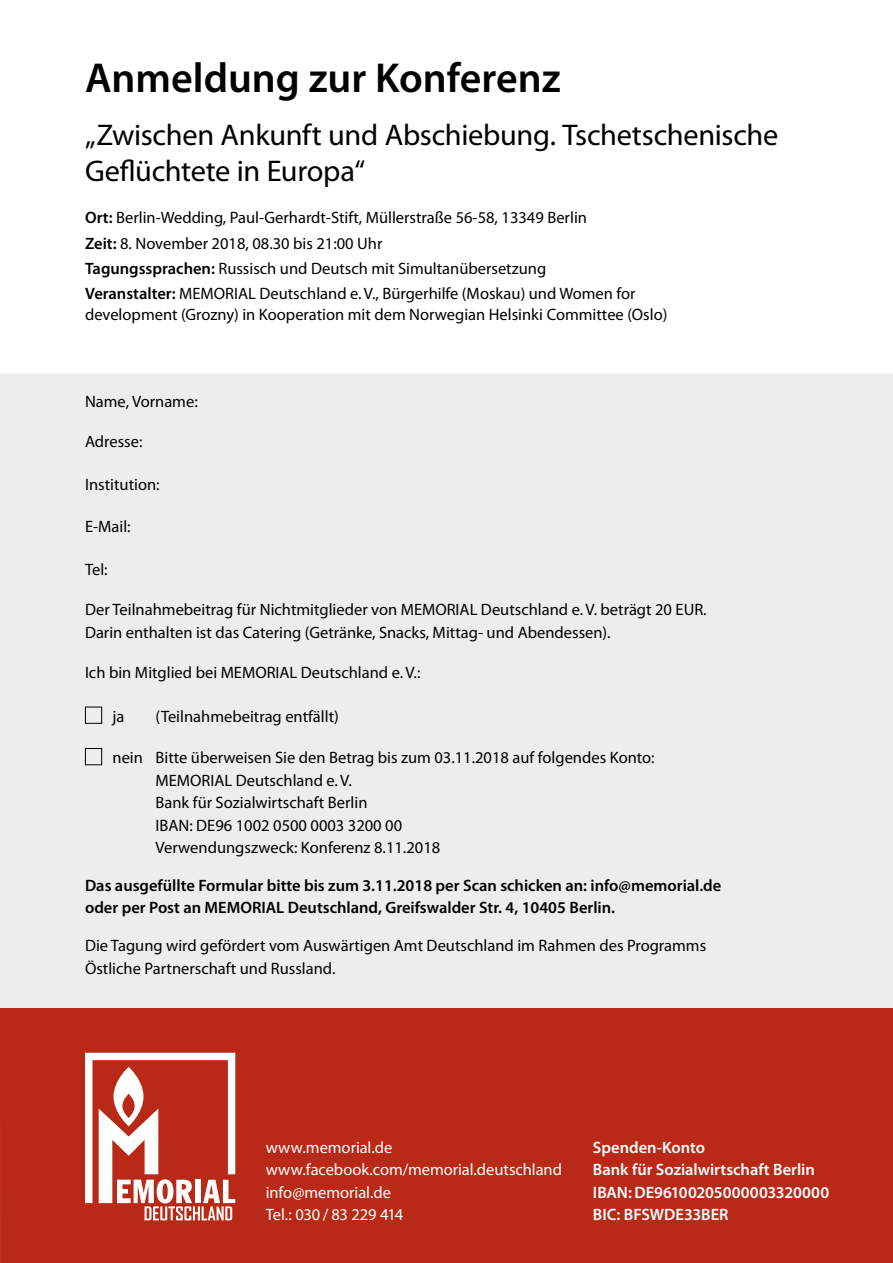
<style>
.page{position:relative;width:893px;height:1263px;background:#fff}
.page>*{position:absolute;margin:0;border:0;box-sizing:border-box;transform-origin:0 0}
.t1{font:600 42px "Myriad Pro";color:#000}
.t2{font:30px/36px "Myriad Pro";letter-spacing:-.01em;color:#000}
.t3{font:16.5px/22.5px "Myriad Pro";color:#000}
.t4{font:600 16.5px/22.5px "Myriad Pro";color:#000}
.t5{font:16.5px/22.5px "Myriad Pro";color:#fff}
.t6{font:600 16.5px/22.5px "Myriad Pro";color:#fff}
.s1{font-weight:600}
</style>
<div class="page">
<div style="left:0;top:1008px;width:893px;height:255px;background:#b82a17"></div>
<div style="left:0;top:373px;width:893px;height:635px;background:#ededed"></div>
<div style="left:85px;top:707px;width:17px;height:17px;border:1px solid #000"></div>
<div style="left:85px;top:748px;width:17px;height:17px;border:1px solid #000"></div>
<svg style="left:85px;top:1053px;width:150px;height:167px"></svg>
<h1 class="t1" style="left:85px;top:51px;width:477px">Anmeldung zur Konferenz</h1>
<h2 class="t2" style="left:85px;top:117px;width:695px">„Zwischen Ankunft und Abschiebung. Tschetschenische<br>Geflüchtete in Europa“</h2>
<p class="t3" style="left:85px;top:205px;width:552px;line-height:25.2px"><span class="s1">Ort:</span> Berlin-Wedding, Paul-Gerhardt-Stift, Müllerstraße 56-58, 13349 Berlin<br><span class="s1">Zeit:</span> 8. November 2018, 08.30 bis 21:00 Uhr<br><span class="s1">Tagungssprachen:</span> Russisch und Deutsch mit Simultanübersetzung <span class="s1">Veranstalter:</span> MEMORIAL Deutschland e.V., Bürgerhilfe (Moskau) und Women for</p>
<p class="t3" style="left:85px;top:303px;width:584px">development (Grozny) in Kooperation mit dem Norwegian Helsinki Committee (Oslo)</p>
<p class="t3" style="left:85px;top:390px;width:114px">Name, Vorname:</p>
<p class="t3" style="left:85px;top:430px;width:59px">Adresse:</p>
<p class="t3" style="left:85px;top:473px;width:76px">Institution:</p>
<p class="t3" style="left:85px;top:515px;width:47px">E-Mail:</p>
<p class="t3" style="left:85px;top:558px;width:24px">Tel:</p>
<p class="t3" style="left:85px;top:598px;width:623px">Der Teilnahmebeitrag für Nichtmitglieder von MEMORIAL Deutschland e.V. beträgt 20 EUR.<br>Darin enthalten ist das Catering (Getränke, Snacks, Mittag- und Abendessen).</p>
<p class="t3" style="left:85px;top:661px;width:337px">Ich bin Mitglied bei MEMORIAL Deutschland e.V.:</p>
<p class="t3" style="left:113px;top:704px;width:13px">ja</p>
<p class="t3" style="left:156px;top:704px;width:185px">(Teilnahmebeitrag entfällt)</p>
<p class="t3" style="left:156px;top:746px;width:501px;text-indent:-43px">nein Bitte überweisen Sie den Betrag bis zum 03.11.2018 auf folgendes Konto:<br>MEMORIAL Deutschland e.V.<br>Bank für Sozialwirtschaft Berlin<br>IBAN: DE96 1002 0500 0003 3200 00<br>Verwendungszweck: Konferenz 8.11.2018</p>
<p class="t4" style="left:85px;top:874px;width:638px">Das ausgefüllte Formular bitte bis zum 3.11.2018 per Scan schicken an: info@memorial.de oder per Post an MEMORIAL Deutschland, Greifswalder Str. 4, 10405 Berlin.</p>
<p class="t3" style="left:85px;top:934px;width:623px">Die Tagung wird gefördert vom Auswärtigen Amt Deutschland im Rahmen des Programms<br>Östliche Partnerschaft und Russland.</p>
<p class="t5" style="left:266px;top:1136px;width:298px">www.memorial.de www.facebook.com/memorial.deutschland info@memorial.de<br>Tel.: 030 / 83 229 414</p>
<p class="t6" style="left:593px;top:1136px;width:238px">Spenden-Konto<br>Bank für Sozialwirtschaft Berlin<br>IBAN: DE96100205000003320000<br>BIC: BFSWDE33BER</p>
</div>
